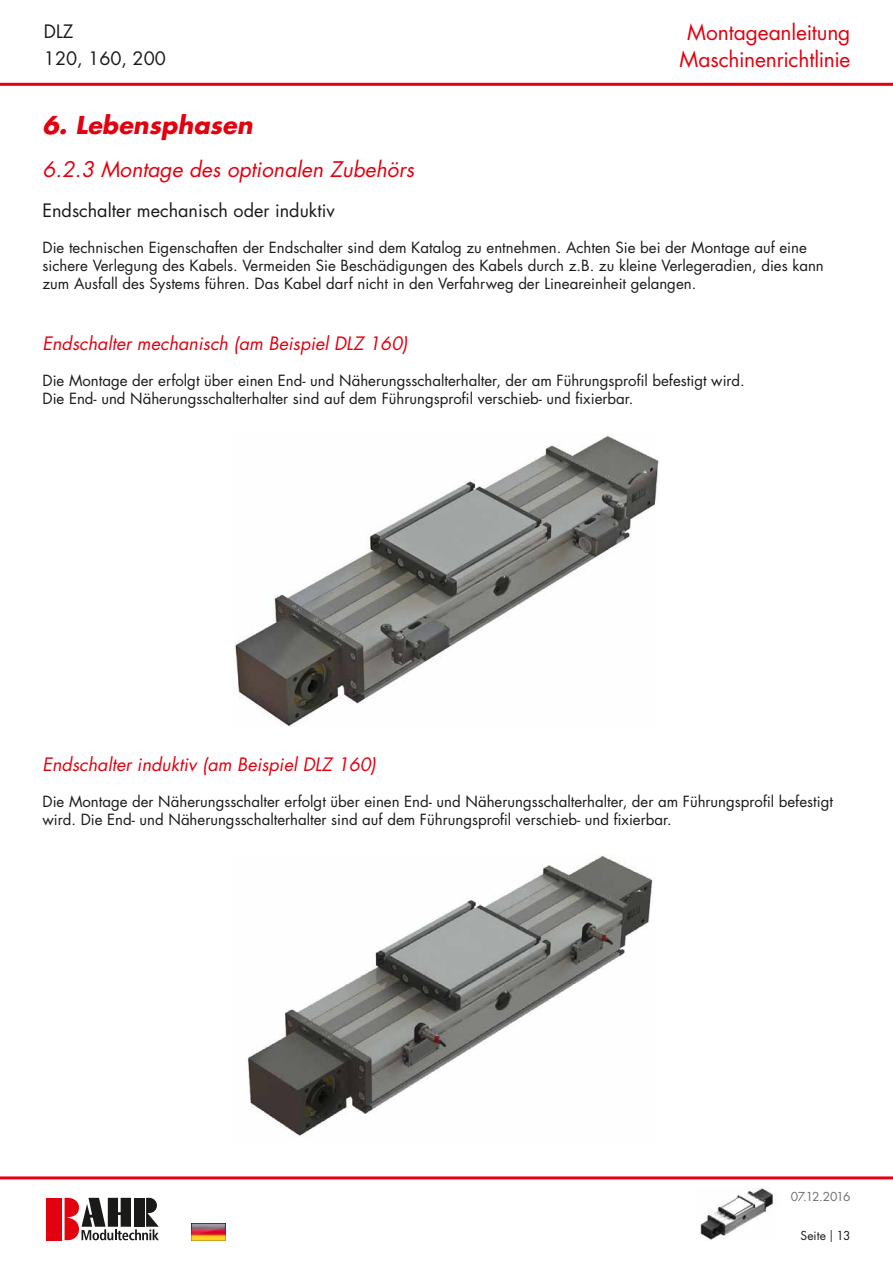
<style>
.page{position:relative;width:893px;height:1263px;background:#fff}
.page>*{position:absolute;margin:0;border:0;box-sizing:border-box;transform-origin:0 0}
.t1{font:italic 700 24px "Futura";color:#e3000f}
.t2{font:21px/27px "Futura";letter-spacing:-.01em;color:#e3000f;text-align:center}
.t3{font:italic 21px "Futura";color:#e3000f}
.t4{font:italic 18px "Futura";color:#e3000f}
.t5{font:18px/27px "Futura";color:#1a1a18}
.t6{font:15px/18px "Futura";color:#1a1a18}
.t7{font:12px "Futura";letter-spacing:-.075em;color:#6f6f6e}
.t8{font:12px "Futura";letter-spacing:.005em;color:#1a1a18}
.s1{font-family:"Minion Pro"}
</style>
<div class="page">
<hr style="left:0;top:1176px;width:893px;height:3px;background:#e3000f">
<hr style="left:0;top:83px;width:893px;height:3px;background:#e3000f">
<div style="left:47px;top:1198px;width:15px;height:42px;background:#e3000f"></div>
<svg style="left:65px;top:1198px;width:94px;height:42px"></svg>
<img style="left:700px;top:1188px;width:74px;height:52px">
<img style="left:191px;top:1223px;width:34px;height:17px">
<img style="left:234px;top:436px;width:425px;height:291px">
<img style="left:247px;top:856px;width:406px;height:280px">
<p class="t5" style="left:44px;top:18px;width:123px">DLZ<br>120, 160, 200</p>
<h2 class="t2" style="left:680px;top:19px;width:172px">Montageanleitung<br>Maschinenrichtlinie</h2>
<h1 class="t1" style="left:43px;top:109px;width:212px">6. Lebensphasen</h1>
<h2 class="t3" style="left:43px;top:156px;width:373px">6.2.3 Montage des optionalen Zubehörs</h2>
<p class="t5" style="left:43px;top:197px;width:294px">Endschalter mechanisch oder induktiv</p>
<p class="t6" style="left:43px;top:238px;width:783px">Die technischen Eigenschaften der Endschalter sind dem Katalog zu entnehmen. Achten Sie bei der Montage auf eine sichere Verlegung des Kabels. Vermeiden Sie Beschädigungen des Kabels durch z.B. zu kleine Verlegeradien, dies kann zum Ausfall des Systems führen. Das Kabel darf nicht in den Verfahrweg der Lineareinheit gelangen.</p>
<p class="t4" style="left:43px;top:332px;width:367px">Endschalter mechanisch (am Beispiel DLZ 160)</p>
<p class="t6" style="left:43px;top:372px;width:704px">Die Montage der erfolgt über einen End- und Näherungsschalterhalter, der am Führungsprofil befestigt wird.<br>Die End- und Näherungsschalterhalter sind auf dem Führungsprofil verschieb- und fixierbar.</p>
<p class="t4" style="left:43px;top:753px;width:335px">Endschalter induktiv (am Beispiel DLZ 160)</p>
<p class="t6" style="left:43px;top:793px;width:792px">Die Montage der Näherungsschalter erfolgt über einen End- und Näherungsschalterhalter, der am Führungsprofil befestigt wird. Die End- und Näherungsschalterhalter sind auf dem Führungsprofil verschieb- und fixierbar.</p>
<p class="t7" style="left:791px;top:1189px;width:61px">07.12.2016</p>
<p class="t8" style="left:800px;top:1227px;width:52px">Seite <span class="s1">|</span> 13</p>
</div>
